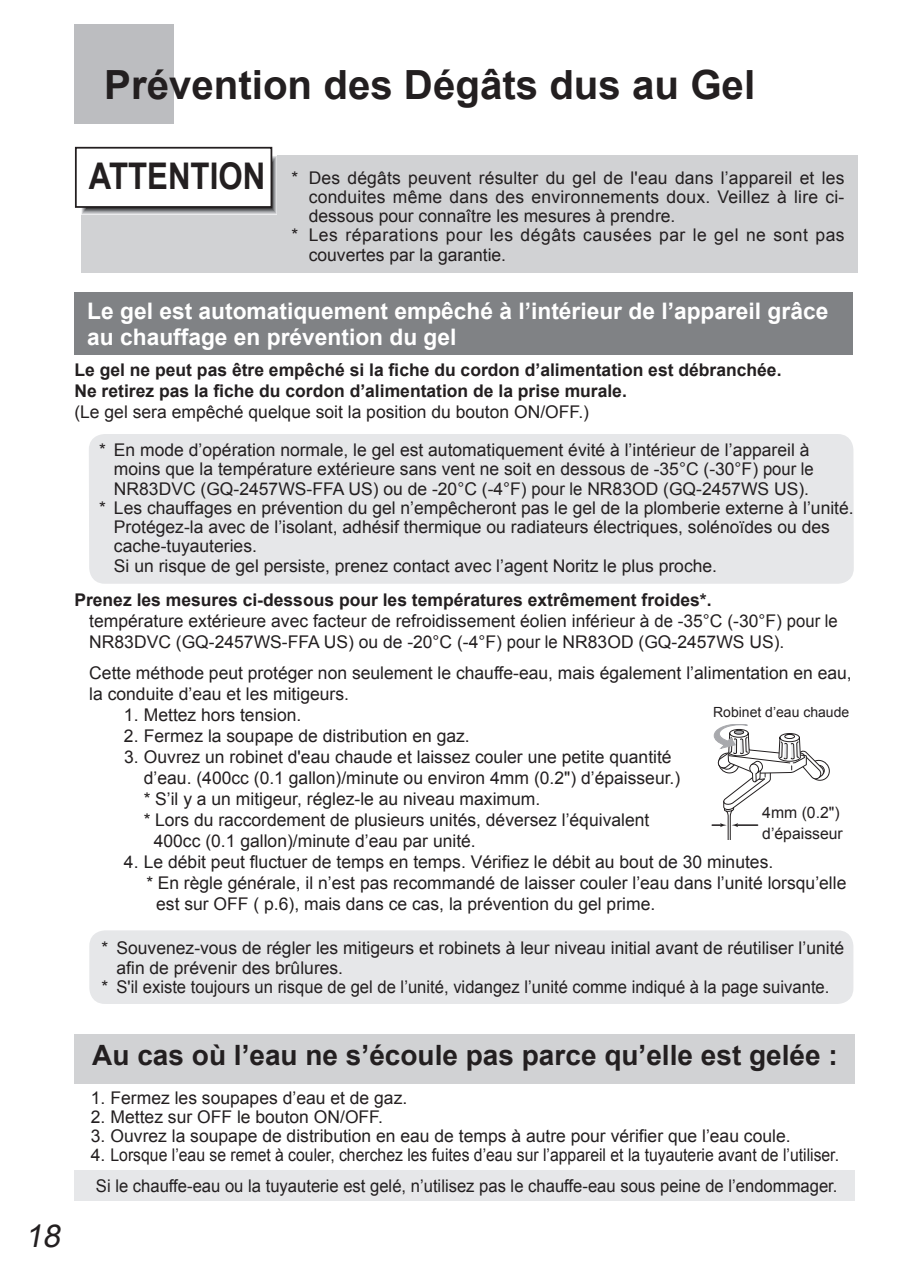
<style>
.page{position:relative;width:903px;height:1275px;background:#fff}
.page>*{position:absolute;margin:0;border:0;box-sizing:border-box;transform-origin:0 0}
.t1{font:700 40.25px "Arial";color:#231f20}
.t2{font:700 36.75px "Arial";color:#231f20;scale:.85 1}
.t3{font:italic 31.5px "Arial";color:#231f20}
.t4{font:700 28px "Arial";color:#231f20}
.t5{font:700 22.75px/26.2px "Arial";color:#fff}
.t6{font:17.5px/21px "Arial";color:#231f20}
.t7{font:700 17.5px/21px "Arial";color:#231f20}
.t8{font:17.5px "Arial";letter-spacing:.03em;color:#231f20}
.t9{font:15.75px/21px "Arial";color:#231f20}
.t10{font:14px "Arial";color:#231f20}
</style>
<div class="page">
<div style="left:74px;top:25px;width:100px;height:99px;background:#bcbdc0"></div>
<div style="left:81px;top:156px;width:776px;height:117px;background:#d1d2d4"></div>
<svg style="left:86px;top:161px;width:187px;height:49px"></svg>
<div style="left:86px;top:163px;width:186px;height:46px;background:#3d3d3e"></div>
<div style="left:76px;top:148px;width:195px;height:59px;background:#fff"></div>
<div style="left:75px;top:147px;width:197px;height:61px;border:2px solid #231f20"></div>
<div style="left:74px;top:293px;width:779px;height:62px;background:#808285"></div>
<svg style="left:712px;top:724px;width:118px;height:116px"></svg>
<div style="left:74px;top:1034px;width:781px;height:49px;background:#d1d2d4"></div>
<div style="left:74px;top:1170px;width:781px;height:30px;background:#e6e7e9"></div>
<div style="left:89px;top:930px;width:764px;height:74px;background:#e6e7e9;border-radius:16px"></div>
<div style="left:89px;top:434px;width:765px;height:150px;background:#e6e7e9;border-radius:16px"></div>
<h1 class="t1" style="left:104px;top:58px;width:652px">Prévention des Dégâts dus au Gel</h1>
<h2 class="t2" style="left:89px;top:151px;width:209px">ATTENTION</h2>
<p class="t6" style="left:291px;top:167px;width:554px">* Des dégâts peuvent résulter du gel de l'eau dans l’appareil et les</p>
<p class="t6" style="left:309px;top:186px;width:537px">conduites même dans des environnements doux. Veillez à lire ci-</p>
<p class="t6" style="left:309px;top:206px;width:368px">dessous pour connaître les mesures à prendre.</p>
<p class="t8" style="left:291px;top:224px;width:555px">* Les réparations pour les dégâts causées par le gel ne sont pas</p>
<p class="t6" style="left:309px;top:244px;width:199px">couvertes par la garantie.</p>
<h3 class="t5" style="left:87px;top:299px;width:742px">Le gel est automatiquement empêché à l’intérieur de l’appareil grâce au chauffage en prévention du gel</h3>
<p class="t7" style="left:74px;top:360px;width:709px">Le gel ne peut pas être empêché si la fiche du cordon d’alimentation est débranchée.<br>Ne retirez pas la fiche du cordon d’alimentation de la prise murale.</p>
<p class="t6" style="left:74px;top:401px;width:516px">(Le gel sera empêché quelque soit la position du bouton ON/OFF.)</p>
<p class="t6" style="left:99px;top:440px;width:712px">* En mode d’opération normale, le gel est automatiquement évité à l’intérieur de l’appareil à</p>
<p class="t6" style="left:114px;top:459px;width:701px">moins que la température extérieure sans vent ne soit en dessous de -35°C (-30°F) pour le</p>
<p class="t6" style="left:114px;top:478px;width:696px">NR83DVC (GQ-2457WS-FFA US) ou de -20°C (-4°F) pour le NR83OD (GQ-2457WS US).</p>
<p class="t6" style="left:99px;top:497px;width:756px">* Les chauffages en prévention du gel n’empêcheront pas le gel de la plomberie externe à l’unité.</p>
<p class="t6" style="left:114px;top:517px;width:717px">Protégez-la avec de l’isolant, adhésif thermique ou radiateurs électriques, solénoïdes ou des</p>
<p class="t6" style="left:114px;top:536px;width:144px">cache-tuyauteries.</p>
<p class="t6" style="left:114px;top:555px;width:605px">Si un risque de gel persiste, prenez contact avec l’agent Noritz le plus proche.</p>
<p class="t7" style="left:74px;top:590px;width:639px">Prenez les mesures ci-dessous pour les températures extrêmement froides*.</p>
<p class="t6" style="left:89px;top:611px;width:750px">température extérieure avec facteur de refroidissement éolien inférieur à de -35°C (-30°F) pour le<br>NR83DVC (GQ-2457WS-FFA US) ou de -20°C (-4°F) pour le NR83OD (GQ-2457WS US).</p>
<p class="t6" style="left:89px;top:663px;width:764px">Cette méthode peut protéger non seulement le chauffe-eau, mais également l’alimentation en eau, la conduite d’eau et les mitigeurs.</p>
<p class="t6" style="left:124px;top:705px;width:179px">1. Mettez hors tension.</p>
<p class="t6" style="left:124px;top:726px;width:347px">2. Fermez la soupape de distribution en gaz.</p>
<p class="t6" style="left:124px;top:747px;width:549px">3. Ouvrez un robinet d'eau chaude et laissez couler une petite quantité</p>
<p class="t6" style="left:144px;top:768px;width:538px">d’eau. (400cc (0.1 gallon)/minute ou environ 4mm (0.2") d’épaisseur.)</p>
<p class="t6" style="left:144px;top:789px;width:398px">* S’il y a un mitigeur, réglez-le au niveau maximum.</p>
<p class="t6" style="left:144px;top:810px;width:507px">* Lors du raccordement de plusieurs unités, déversez l’équivalent</p>
<p class="t6" style="left:154px;top:831px;width:323px">400cc (0.1 gallon)/minute d’eau par unité.</p>
<p class="t6" style="left:124px;top:852px;width:651px">4. Le débit peut fluctuer de temps en temps. Vérifiez le débit au bout de 30 minutes.</p>
<p class="t6" style="left:146px;top:873px;width:701px">* En règle générale, il n’est pas recommandé de laisser couler l’eau dans l’unité lorsqu’elle</p>
<p class="t6" style="left:156px;top:894px;width:500px">est sur OFF ( p.6), mais dans ce cas, la prévention du gel prime.</p>
<p class="t10" style="left:713px;top:703px;width:138px">Robinet d’eau chaude</p>
<p class="t9" style="left:762px;top:802px;width:82px">4mm (0.2") d’épaisseur</p>
<p class="t6" style="left:102px;top:938px;width:744px">* Souvenez-vous de régler les mitigeurs et robinets à leur niveau initial avant de réutiliser l’unité</p>
<p class="t6" style="left:116px;top:957px;width:228px">afin de prévenir des brûlures.</p>
<p class="t6" style="left:102px;top:976px;width:729px">* S'il existe toujours un risque de gel de l’unité, vidangez l’unité comme indiqué à la page suivante.</p>
<h3 class="t3" style="left:25px;top:1216px;width:44px">18</h3>
<h3 class="t4" style="left:92px;top:1037px;width:747px">Au cas où l’eau ne s’écoule pas parce qu’elle est gelée :</h3>
<p class="t6" style="left:91px;top:1087px;width:318px">1. Fermez les soupapes d’eau et de gaz.</p>
<p class="t6" style="left:91px;top:1106px;width:294px">2. Mettez sur OFF le bouton ON/OFF.</p>
<p class="t6" style="left:91px;top:1125px;width:701px">3. Ouvrez la soupape de distribution en eau de temps à autre pour vérifier que l’eau coule.</p>
<p class="t6" style="left:91px;top:1140px;width:750px;line-height:30.6px">4. Lorsque l’eau se remet à couler, cherchez les fuites d’eau sur l’appareil et la tuyauterie avant de l’utiliser.<br>Si le chauffe-eau ou la tuyauterie est gelé, n’utilisez pas le chauffe-eau sous peine de l’endommager.</p>
</div>
